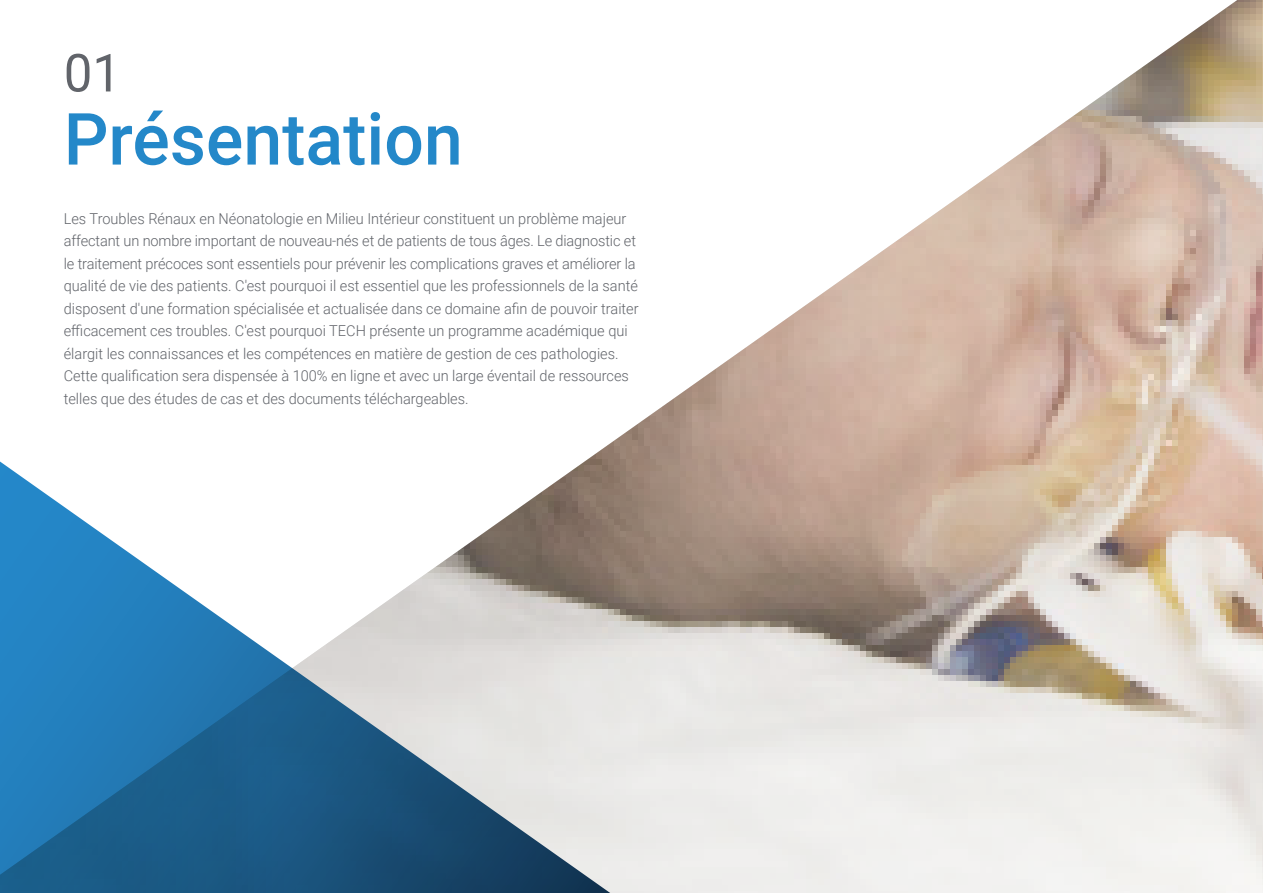
<style>
.page{position:relative;width:1263px;height:893px;background:#fff}
.page>*{position:absolute;margin:0;border:0;box-sizing:border-box;transform-origin:0 0}
.t1{font:500 72px "Roboto";color:#2488c9}
.t2{font:52.5px "Roboto";color:#61646a}
.t3{font:300 15px/22.5px "Roboto";color:#61646a}
.s1{color:#2287c9}
</style>
<div class="page">
<img style="left:606px;top:0;width:657px;height:893px">
<svg style="left:0;top:446px;width:640px;height:447px"></svg>
<h2 class="t2" style="left:64px;top:36px;width:59px">01</h2>
<h1 class="t1" style="left:64px;top:89px;width:400px">Présent<span class="s1">a</span>tion</h1>
<p class="t3" style="left:64px;top:207px;width:576px">Les Troubles Rénaux en Néonatologie en Milieu Intérieur constituent un problème majeur affectant un nombre important de nouveau-nés et de patients de tous âges. Le diagnostic et le traitement précoces sont essentiels pour prévenir les complications graves et améliorer la qualité de vie des patients. C'est pourquoi il est essentiel que les professionnels de la santé disposent d'une formation spécialisée et actualisée dans ce domaine afin de pouvoir traiter efficacement ces troubles. C'est pourquoi TECH présente un programme académique qui élargit les connaissances et les compétences en matière de gestion de ces pathologies.<br>Cette qualification sera dispensée à 100% en ligne et avec un large éventail de ressources telles que des études de cas et des documents téléchargeables.</p>
</div>
